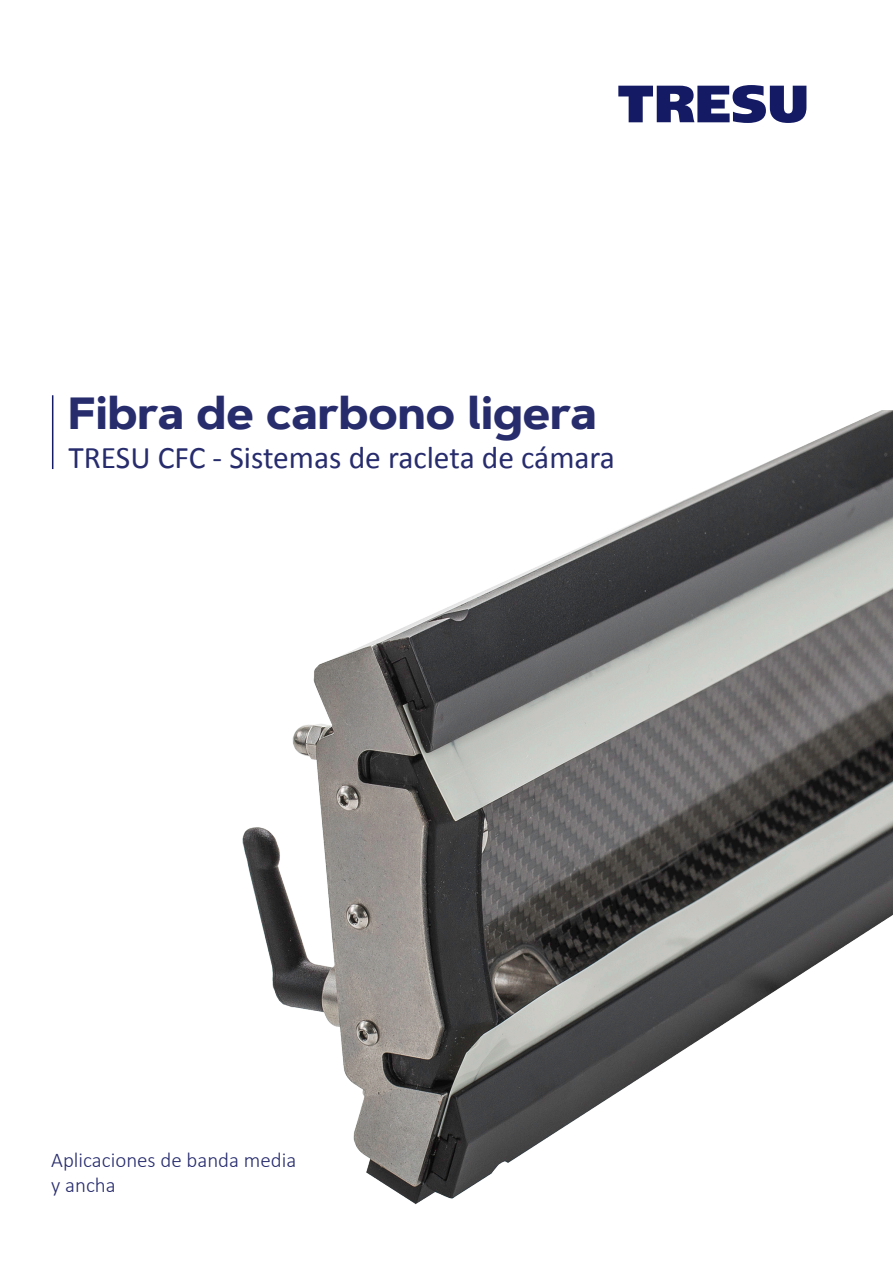
<style>
.page{position:relative;width:893px;height:1263px;background:#fff}
.page>*{position:absolute;margin:0;border:0;box-sizing:border-box;transform-origin:0 0}
.t1{font:700 45px "Artegra Sans";color:#272c6d}
.t2{font:31.5px "Calibri";color:#272c6d}
.t3{font:300 21px/25.2px "Calibri";color:#272c6d}
</style>
<div class="page">
<img style="left:51px;top:410px;width:842px;height:795px">
<hr style="left:52px;top:395px;width:1px;height:74px;background:#141b64">
<svg style="left:618px;top:85px;width:188px;height:38px"></svg>
<p class="t1" style="left:68px;top:380px;width:530px">Fibra de carbono ligera</p>
<p class="t2" style="left:68px;top:435px;width:548px">TRESU CFC - Sistemas de racleta de cámara</p>
<p class="t3" style="left:51px;top:1147px;width:247px">Aplicaciones de banda media y ancha</p>
</div>
